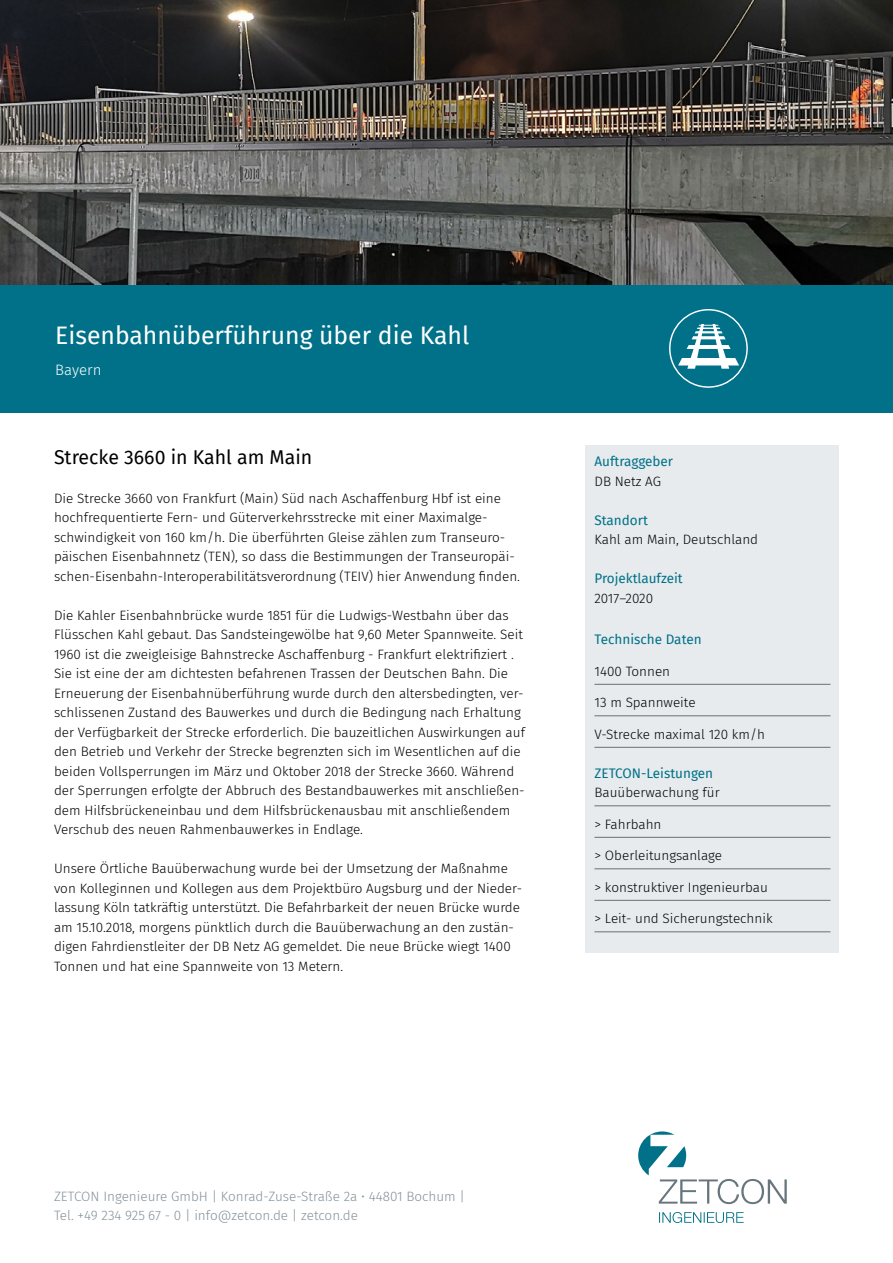
<style>
.page{position:relative;width:893px;height:1263px;background:#fff}
.page>*{position:absolute;margin:0;border:0;box-sizing:border-box;transform-origin:0 0}
.t1{font:24.75px "Fira Sans";color:#fff}
.t2{font:19.5px "Fira Sans";color:#000}
.t3{font:300 15px "Fira Sans";color:#fff}
.t4{font:300 13.5px/19.5px "Fira Sans";color:#000}
.t5{font:300 13.5px/19.5px "Fira Sans";color:#84919a}
.t6{font:13.5px "Fira Sans";color:#007188}
</style>
<div class="page">
<svg style="left:638px;top:1131px;width:149px;height:73px"></svg>
<svg style="left:659px;top:1212px;width:85px;height:11px"></svg>
<div style="left:586px;top:445px;width:253px;height:507px;background:#e7ebed"></div>
<hr style="left:594px;top:684px;width:236px;height:1px;background:#706f6f">
<hr style="left:594px;top:715px;width:236px;height:1px;background:#706f6f">
<hr style="left:594px;top:747px;width:236px;height:1px;background:#706f6f">
<hr style="left:594px;top:805px;width:236px;height:1px;background:#706f6f">
<hr style="left:594px;top:837px;width:236px;height:1px;background:#706f6f">
<hr style="left:594px;top:868px;width:236px;height:1px;background:#706f6f">
<hr style="left:594px;top:900px;width:236px;height:1px;background:#706f6f">
<hr style="left:594px;top:931px;width:236px;height:1px;background:#706f6f">
<img style="left:0;top:0;width:893px;height:285px">
<div style="left:0;top:285px;width:893px;height:127px;background:#007188"></div>
<svg style="left:669px;top:309px;width:79px;height:79px"></svg>
<h1 class="t1" style="left:55px;top:317px;width:416px">Eisenbahnüberführung über die Kahl</h1>
<p class="t3" style="left:55px;top:360px;width:48px">Bayern</p>
<h2 class="t2" style="left:54px;top:442px;width:260px">Strecke 3660 in Kahl am Main</h2>
<p class="t4" style="left:54px;top:488px;width:467px">Die Strecke 3660 von Frankfurt (Main) Süd nach Aschaffenburg Hbf ist eine hochfrequentierte Fern- und Güterverkehrsstrecke mit einer Maximalge&shy;schwindigkeit von 160 km/h. Die überführten Gleise zählen zum Transeuro&shy;päischen Eisenbahnnetz (TEN), so dass die Bestimmungen der Transeuropäi&shy;schen-Eisenbahn-Interoperabilitätsverordnung (TEIV) hier Anwendung finden.</p>
<p class="t4" style="left:54px;top:605px;width:472px">Die Kahler Eisenbahnbrücke wurde 1851 für die Ludwigs-Westbahn über das Flüsschen Kahl gebaut. Das Sandsteingewölbe hat 9,60 Meter Spannweite. Seit 1960 ist die zweigleisige Bahnstrecke Aschaffenburg - Frankfurt elektrifiziert .<br>Sie ist eine der am dichtesten befahrenen Trassen der Deutschen Bahn. Die Erneuerung der Eisenbahnüberführung wurde durch den altersbedingten, ver&shy;schlissenen Zustand des Bauwerkes und durch die Bedingung nach Erhaltung der Verfügbarkeit der Strecke erforderlich. Die bauzeitlichen Auswirkungen auf den Betrieb und Verkehr der Strecke begrenzten sich im Wesentlichen auf die beiden Vollsperrungen im März und Oktober 2018 der Strecke 3660. Während der Sperrungen erfolgte der Abbruch des Bestandbauwerkes mit anschließen&shy;dem Hilfsbrückeneinbau und dem Hilfsbrückenausbau mit anschließendem Verschub des neuen Rahmenbauwerkes in Endlage.</p>
<p class="t4" style="left:54px;top:858px;width:470px">Unsere Örtliche Bauüberwachung wurde bei der Umsetzung der Maßnahme von Kolleginnen und Kollegen aus dem Projektbüro Augsburg und der Nieder&shy;lassung Köln tatkräftig unterstützt. Die Befahrbarkeit der neuen Brücke wurde am 15.10.2018, morgens pünktlich durch die Bauüberwachung an den zustän&shy;digen Fahrdienstleiter der DB Netz AG gemeldet. Die neue Brücke wiegt 1400<br>Tonnen und hat eine Spannweite von 13 Metern.</p>
<p class="t6" style="left:594px;top:452px;width:80px">Auftraggeber</p>
<p class="t4" style="left:594px;top:471px;width:68px">DB Netz AG</p>
<p class="t6" style="left:594px;top:510px;width:55px">Standort</p>
<p class="t4" style="left:594px;top:530px;width:165px">Kahl am Main, Deutschland</p>
<p class="t6" style="left:594px;top:569px;width:90px">Projektlaufzeit</p>
<p class="t4" style="left:594px;top:588px;width:60px">2017–2020</p>
<p class="t6" style="left:594px;top:629px;width:109px">Technische Daten</p>
<p class="t4" style="left:594px;top:661px;width:77px">1400 Tonnen</p>
<p class="t4" style="left:594px;top:692px;width:103px">13 m Spannweite</p>
<p class="t4" style="left:594px;top:724px;width:172px">V-Strecke maximal 120 km/h</p>
<p class="t6" style="left:594px;top:763px;width:120px">ZETCON-Leistungen</p>
<p class="t4" style="left:594px;top:782px;width:127px">Bauüberwachung für</p>
<p class="t4" style="left:594px;top:814px;width:69px">&gt; Fahrbahn</p>
<p class="t4" style="left:594px;top:845px;width:129px">&gt; Oberleitungsanlage</p>
<p class="t4" style="left:594px;top:877px;width:175px">&gt; konstruktiver Ingenieurbau</p>
<p class="t4" style="left:594px;top:908px;width:180px">&gt; Leit- und Sicherungstechnik</p>
<p class="t5" style="left:54px;top:1186px;width:413px">ZETCON Ingenieure GmbH | Konrad-Zuse-Straße 2a • 44801 Bochum |<br>Tel. +49 234 925 67 - 0 | info@zetcon.de | zetcon.de</p>
</div>
